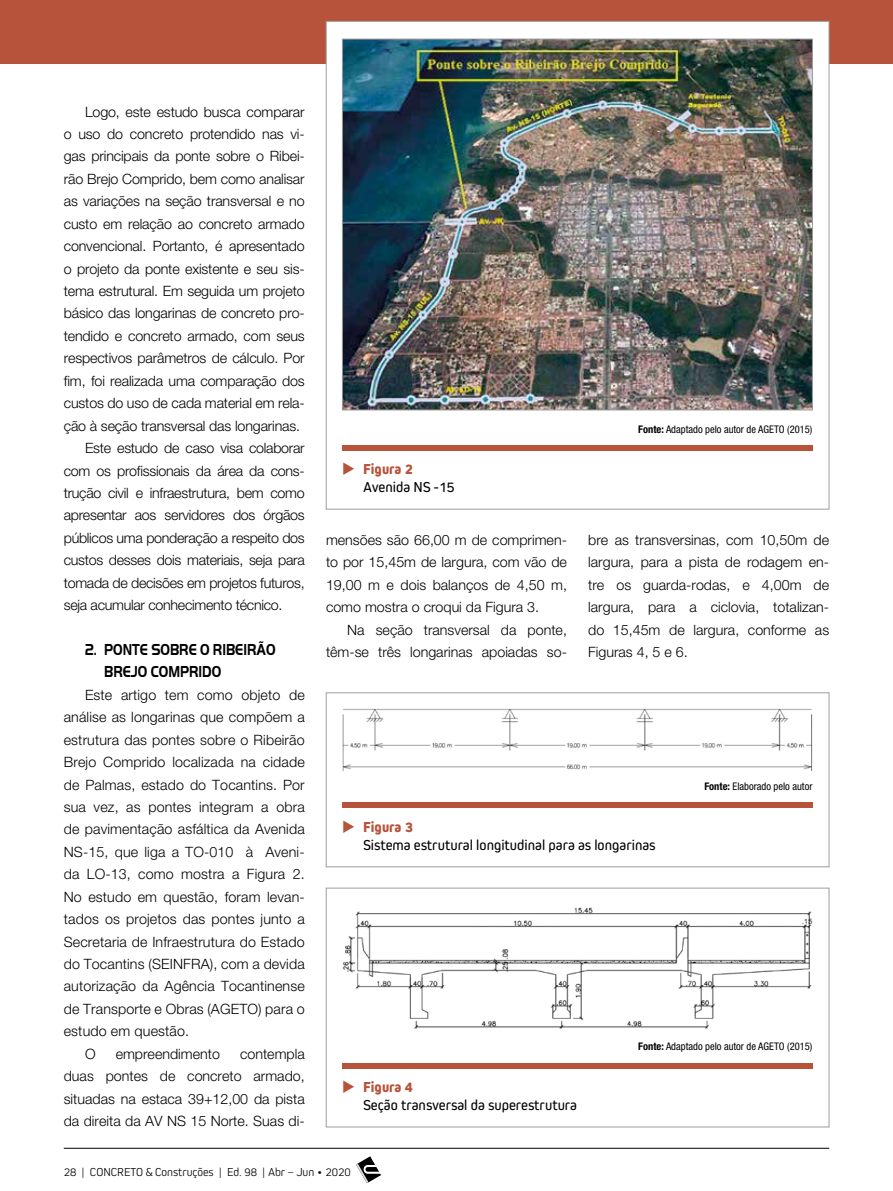
<style>
.page{position:relative;width:893px;height:1191px;background:#fff}
.page>*{position:absolute;margin:0;border:0;box-sizing:border-box;transform-origin:0 0}
.t1{font:700 16.5px/22.4px "Handel Got D";color:#000;scale:.8 1}
.t2{font:15px/18px "Kiro";color:#000}
.t3{font:300 14.25px/22.5px "Helvetica Neue LT Std";letter-spacing:-.01em;color:#000;text-align:justify}
.t4{font:300 14.25px "Helvetica Neue LT Std";letter-spacing:.01em;color:#000}
.t5{font:300 12px "Kiro";color:#000}
.t6{font:condensed 10.5px "Helvetica Neue LT Std";color:#000}
.s1{color:#b6533a}
.s2{font-weight:800;color:#b6533a}
.s3{font-weight:700}
</style>
<div class="page">
<svg style="left:356px;top:1156px;width:25px;height:27px"></svg>
<hr style="left:64px;top:1148px;width:765px;height:1px;background:#000">
<div style="left:0;top:0;width:893px;height:64px;background:#b6533a"></div>
<div style="left:326px;top:692px;width:503px;height:175px;background:#fff;border:1px solid #9d9d9c"></div>
<div style="left:326px;top:888px;width:503px;height:239px;background:#fff;border:1px solid #9d9d9c"></div>
<div style="left:342px;top:803px;width:471px;height:5px;background:#b6533a"></div>
<div style="left:342px;top:1063px;width:471px;height:5px;background:#b6533a"></div>
<img style="left:342px;top:708px;width:470px;height:62px">
<img style="left:342px;top:907px;width:470px;height:122px">
<div style="left:326px;top:21px;width:503px;height:488px;background:#fff;border:1px solid #9d9d9c"></div>
<div style="left:342px;top:445px;width:471px;height:5px;background:#b6533a"></div>
<img style="left:344px;top:41px;width:467px;height:367px">
<p class="t3" style="left:85px;top:100px;width:221px">Logo, este estudo busca comparar</p>
<p class="t3" style="left:64px;top:122px;width:242px">o uso do concreto protendido nas vi-</p>
<p class="t3" style="left:64px;top:145px;width:242px">gas principais da ponte sobre o Ribei-</p>
<p class="t3" style="left:64px;top:167px;width:242px">rão Brejo Comprido, bem como analisar</p>
<p class="t3" style="left:64px;top:190px;width:242px">as variações na seção transversal e no</p>
<p class="t3" style="left:64px;top:212px;width:242px">custo em relação ao concreto armado</p>
<p class="t3" style="left:64px;top:234px;width:242px">convencional. Portanto, é apresentado</p>
<p class="t3" style="left:64px;top:257px;width:242px">o projeto da ponte existente e seu sis-</p>
<p class="t3" style="left:64px;top:279px;width:242px">tema estrutural. Em seguida um projeto</p>
<p class="t3" style="left:64px;top:302px;width:242px">básico das longarinas de concreto pro-</p>
<p class="t3" style="left:64px;top:324px;width:242px">tendido e concreto armado, com seus</p>
<p class="t3" style="left:64px;top:347px;width:242px">respectivos parâmetros de cálculo. Por</p>
<p class="t3" style="left:64px;top:369px;width:242px">fim, foi realizada uma comparação dos</p>
<p class="t3" style="left:64px;top:391px;width:242px">custos do uso de cada material em rela-</p>
<p class="t3" style="left:64px;top:414px;width:238px">ção à seção transversal das longarinas.</p>
<p class="t3" style="left:85px;top:436px;width:221px">Este estudo de caso visa colaborar</p>
<p class="t3" style="left:64px;top:459px;width:242px">com os profissionais da área da cons-</p>
<p class="t3" style="left:64px;top:481px;width:242px">trução civil e infraestrutura, bem como</p>
<p class="t3" style="left:64px;top:504px;width:242px">apresentar aos servidores dos órgãos</p>
<p class="t3" style="left:64px;top:526px;width:242px">públicos uma ponderação a respeito dos</p>
<p class="t3" style="left:64px;top:548px;width:242px">custos desses dois materiais, seja para</p>
<p class="t3" style="left:64px;top:571px;width:242px">tomada de decisões em projetos futuros,</p>
<p class="t3" style="left:64px;top:593px;width:220px">seja acumular conhecimento técnico.</p>
<p class="t1" style="left:104px;top:638px;width:216px;text-indent:-19px">2. PONTE SOBRE O RIBEIRÃO<br>BREJO COMPRIDO</p>
<p class="t4" style="left:85px;top:686px;width:221px">Este artigo tem como objeto de</p>
<p class="t4" style="left:64px;top:708px;width:242px">análise as longarinas que compõem a</p>
<p class="t4" style="left:64px;top:731px;width:242px">estrutura das pontes sobre o Ribeirão</p>
<p class="t4" style="left:64px;top:753px;width:242px">Brejo Comprido localizada na cidade</p>
<p class="t4" style="left:64px;top:775px;width:242px">de Palmas, estado do Tocantins. Por</p>
<p class="t4" style="left:64px;top:798px;width:242px">sua vez, as pontes integram a obra</p>
<p class="t4" style="left:64px;top:820px;width:242px">de pavimentação asfáltica da Avenida</p>
<p class="t4" style="left:64px;top:843px;width:242px">NS-15, que liga a TO-010 à Aveni-</p>
<p class="t4" style="left:64px;top:865px;width:242px">da LO-13, como mostra a Figura 2.</p>
<p class="t4" style="left:64px;top:888px;width:242px">No estudo em questão, foram levan-</p>
<p class="t4" style="left:64px;top:910px;width:242px">tados os projetos das pontes junto a</p>
<p class="t4" style="left:64px;top:932px;width:242px">Secretaria de Infraestrutura do Estado</p>
<p class="t4" style="left:64px;top:955px;width:242px">do Tocantins (SEINFRA), com a devida</p>
<p class="t4" style="left:64px;top:977px;width:242px">autorização da Agência Tocantinense</p>
<p class="t4" style="left:64px;top:1000px;width:242px">de Transporte e Obras (AGETO) para o</p>
<p class="t4" style="left:64px;top:1022px;width:127px">estudo em questão.</p>
<p class="t3" style="left:85px;top:1042px;width:12px">O</p>
<p class="t3" style="left:116px;top:1042px;width:106px">empreendimento</p>
<p class="t3" style="left:64px;top:1042px;width:242px;text-indent:176px">contempla duas pontes de concreto armado, situadas na estaca 39+12,00 da pista da direita da AV NS 15 Norte. Suas di-</p>
<p class="t2" style="left:363px;top:460px;width:93px;text-indent:-21px"><span class="s1">◆</span> <span class="s2">Figura 2<br></span>Avenida NS -15</p>
<p class="t3" style="left:326px;top:528px;width:242px">mensões são 66,00 m de comprimen&shy;to por 15,45m de largura, com vão de 19,00 m e dois balanços de 4,50 m, como mostra o croqui da Figura 3.</p>
<p class="t3" style="left:326px;top:618px;width:242px;text-align:right">Na seção transversal da ponte, têm-se três longarinas apoiadas so-</p>
<p class="t6" style="left:638px;top:423px;width:176px"><span class="s3">Fonte:</span> Adaptado pelo autor de AGETO (2015)</p>
<p class="t3" style="left:588px;top:528px;width:242px">bre as transversinas, com 10,50m de largura, para a pista de rodagem en&shy;tre os guarda-rodas, e 4,00m de largura, para a ciclovia, totalizan&shy;do 15,45m de largura, conforme as Figuras 4, 5 e 6.</p>
<p class="t6" style="left:704px;top:780px;width:110px"><span class="s3">Fonte:</span> Elaborado pelo autor</p>
<p class="t2" style="left:363px;top:817px;width:294px;text-indent:-21px"><span class="s1">◆</span> <span class="s2">Figura 3<br></span>Sistema estrutural longitudinal para as longarinas</p>
<p class="t2" style="left:363px;top:1077px;width:215px;text-indent:-21px"><span class="s1">◆</span> <span class="s2">Figura 4<br></span>Seção transversal da superestrutura</p>
<p class="t6" style="left:638px;top:1040px;width:176px"><span class="s3">Fonte:</span> Adaptado pelo autor de AGETO (2015)</p>
<p class="t5" style="left:64px;top:1164px;width:289px">28 | CONCRETO &amp; Construções | Ed. 98 | Abr – Jun • 2020</p>
</div>
